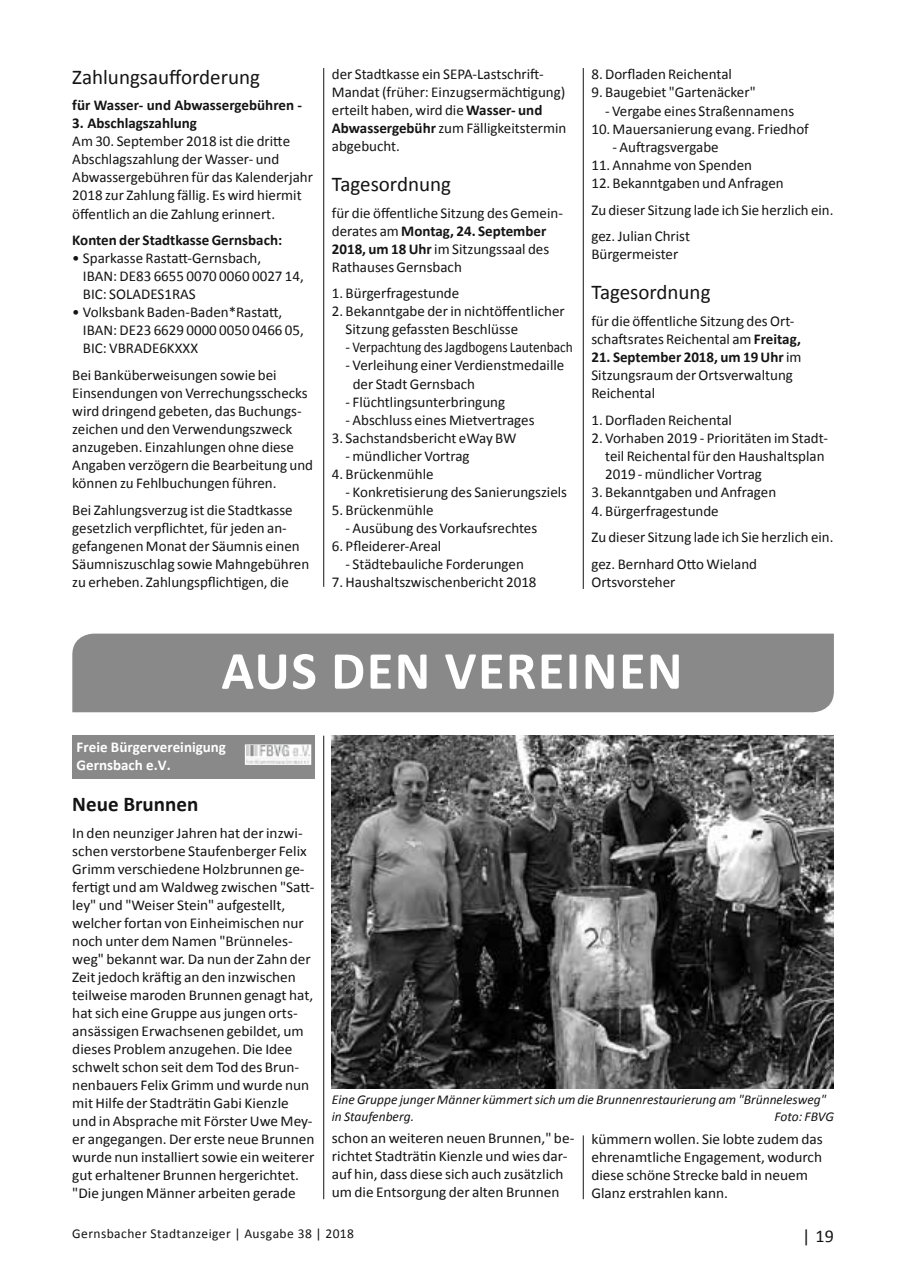
<style>
.page{position:relative;width:902px;height:1280px;background:#fff}
.page>*{position:absolute;margin:0;border:0;box-sizing:border-box;transform-origin:0 0}
.t1{font:700 54px "Calibri";letter-spacing:.03em;color:#fff}
.t2{font:21px "Calibri";color:#141415}
.t3{font:700 21px "Calibri";color:#141415}
.t4{font:18px "Calibri";color:#141415}
.t5{font:15px/18px "Calibri";color:#141415}
.t6{font:700 15px "Calibri";color:#141415}
.t7{font:700 15px/18px "Calibri";color:#fff}
.t8{font:italic 13.5px/16.5px "Calibri";color:#141415}
.t9{font:13.5px "Calibri";letter-spacing:.025em;color:#141415}
.s1{font-weight:700}
</style>
<div class="page">
<hr style="left:583px;top:68px;width:1px;height:521px;background:#141415">
<hr style="left:323px;top:68px;width:1px;height:519px;background:#141415">
<hr style="left:323px;top:736px;width:1px;height:463px;background:#141415">
<hr style="left:583px;top:1135px;width:1px;height:64px;background:#141415">
<div style="left:72px;top:634px;width:761px;height:78px;background:#898989"></div>
<div style="left:72px;top:735px;width:243px;height:43px;background:#898989"></div>
<svg style="left:245px;top:744px;width:66px;height:21px"></svg>
<img style="left:246px;top:746px;width:64px;height:17px">
<img style="left:332px;top:735px;width:501px;height:353px">
<h2 class="t2" style="left:72px;top:64px;width:189px">Zahlungsaufforderung</h2>
<p class="t6" style="left:72px;top:96px;width:231px">für Wasser- und Abwassergebühren -</p>
<p class="t6" style="left:72px;top:114px;width:126px">3. Abschlagszahlung</p>
<p class="t5" style="left:72px;top:132px;width:242px">Am 30. September 2018 ist die dritte Abschlagszahlung der Wasser- und Abwassergebühren für das Kalenderjahr 2018 zur Zahlung fällig. Es wird hiermit öffentlich an die Zahlung erinnert.</p>
<p class="t6" style="left:72px;top:230px;width:211px">Konten der Stadtkasse Gernsbach:</p>
<p class="t5" style="left:83px;top:249px;width:222px;text-indent:-11px">• Sparkasse Rastatt-Gernsbach,<br>IBAN: DE83 6655 0070 0060 0027 14,<br>BIC: SOLADES1RAS</p>
<p class="t5" style="left:83px;top:303px;width:222px;text-indent:-11px">• Volksbank Baden-Baden*Rastatt,<br>IBAN: DE23 6629 0000 0050 0466 05,<br>BIC: VBRADE6KXXX</p>
<p class="t5" style="left:72px;top:366px;width:242px">Bei Banküberweisungen sowie bei Einsendungen von Verrechungsschecks wird dringend gebeten, das Buchungs&shy;zeichen und den Verwendungszweck anzugeben. Einzahlungen ohne diese Angaben verzögern die Bearbeitung und können zu Fehlbuchungen führen.</p>
<p class="t5" style="left:72px;top:501px;width:238px">Bei Zahlungsverzug ist die Stadtkasse gesetzlich verpflichtet, für jeden an&shy;gefangenen Monat der Säumnis einen Säumniszuschlag sowie Mahngebühren zu erheben. Zahlungspflichtigen, die</p>
<p class="t5" style="left:332px;top:65px;width:236px">der Stadtkasse ein SEPA-Lastschrift-Mandat (früher: Einzugsermächtigung) erteilt haben, wird die <span class="s1">Wasser- und Abwassergebühr</span> zum Fälligkeitstermin abgebucht.</p>
<h2 class="t2" style="left:332px;top:171px;width:121px">Tagesordnung</h2>
<p class="t5" style="left:332px;top:204px;width:232px">für die öffentliche Sitzung des Gemein&shy;derates am <span class="s1">Montag, 24. September<br>2018, um 18 Uhr</span> im Sitzungssaal des<br>Rathauses Gernsbach</p>
<p class="t5" style="left:332px;top:284px;width:129px">1. Bürgerfragestunde</p>
<p class="t5" style="left:345px;top:302px;width:220px;text-indent:-14px">2. Bekanntgabe der in nichtöffentlicher<br>Sitzung gefassten Beschlüsse</p>
<p class="t5" style="left:345px;top:338px;width:229px">- Verpachtung des Jagdbogens Lautenbach</p>
<p class="t5" style="left:353px;top:357px;width:213px;text-indent:-7px">- Verleihung einer Verdienstmedaille der Stadt Gernsbach</p>
<p class="t5" style="left:345px;top:393px;width:161px">- Flüchtlingsunterbringung</p>
<p class="t5" style="left:345px;top:411px;width:190px">- Abschluss eines Mietvertrages</p>
<p class="t5" style="left:332px;top:429px;width:186px">3. Sachstandsbericht eWay BW</p>
<p class="t5" style="left:345px;top:447px;width:125px">- mündlicher Vortrag</p>
<p class="t5" style="left:332px;top:465px;width:103px">4. Brückenmühle</p>
<p class="t5" style="left:345px;top:483px;width:223px">- Konkretisierung des Sanierungsziels</p>
<p class="t5" style="left:332px;top:501px;width:103px">5. Brückenmühle</p>
<p class="t5" style="left:345px;top:519px;width:193px">- Ausübung des Vorkaufsrechtes</p>
<p class="t5" style="left:332px;top:537px;width:111px">6. Pfleiderer-Areal</p>
<p class="t5" style="left:345px;top:555px;width:180px">- Städtebauliche Forderungen</p>
<p class="t5" style="left:332px;top:573px;width:206px">7. Haushaltszwischenbericht 2018</p>
<p class="t5" style="left:591px;top:65px;width:142px">8. Dorfladen Reichental</p>
<p class="t5" style="left:591px;top:83px;width:166px">9. Baugebiet "Gartenäcker"</p>
<p class="t5" style="left:605px;top:102px;width:190px">- Vergabe eines Straßennamens</p>
<p class="t5" style="left:591px;top:120px;width:219px">10. Mauersanierung evang. Friedhof</p>
<p class="t5" style="left:612px;top:138px;width:107px">- Auftragsvergabe</p>
<p class="t5" style="left:591px;top:156px;width:162px">11. Annahme von Spenden</p>
<p class="t5" style="left:591px;top:170px;width:243px;line-height:26.5px">12. Bekanntgaben und Anfragen<br>Zu dieser Sitzung lade ich Sie herzlich ein. gez. Julian Christ</p>
<p class="t5" style="left:591px;top:245px;width:88px">Bürgermeister</p>
<h2 class="t2" style="left:591px;top:279px;width:121px">Tagesordnung</h2>
<p class="t5" style="left:591px;top:312px;width:211px">für die öffentliche Sitzung des Ort&shy;schaftsrates Reichental am <span class="s1">Freitag,</span></p>
<p class="t5" style="left:591px;top:348px;width:212px"><span class="s1">21. September 2018, um 19 Uhr</span> im<br>Sitzungsraum der Ortsverwaltung<br>Reichental</p>
<p class="t5" style="left:591px;top:411px;width:142px">1. Dorfladen Reichental</p>
<p class="t5" style="left:605px;top:429px;width:224px;text-indent:-14px">2. Vorhaben 2019 - Prioritäten im Stadt&shy;teil Reichental für den Haushaltsplan<br>2019 - mündlicher Vortrag</p>
<p class="t5" style="left:591px;top:483px;width:186px">3. Bekanntgaben und Anfragen</p>
<p class="t5" style="left:591px;top:497px;width:243px;line-height:26.5px">4. Bürgerfragestunde<br>Zu dieser Sitzung lade ich Sie herzlich ein. gez. Bernhard Otto Wieland</p>
<p class="t5" style="left:591px;top:573px;width:85px">Ortsvorsteher</p>
<h1 class="t1" style="left:221px;top:636px;width:462px">AUS DEN VEREINEN</h1>
<p class="t7" style="left:77px;top:738px;width:151px">Freie Bürgervereinigung<br>Gernsbach e.V.</p>
<h2 class="t3" style="left:72px;top:791px;width:127px">Neue Brunnen</h2>
<p class="t5" style="left:72px;top:824px;width:244px">In den neunziger Jahren hat der inzwi&shy;schen verstorbene Staufenberger Felix Grimm verschiedene Holzbrunnen ge&shy;fertigt und am Waldweg zwischen "Satt&shy;ley" und "Weiser Stein" aufgestellt, welcher fortan von Einheimischen nur noch unter dem Namen "Brünneles&shy;weg" bekannt war. Da nun der Zahn der Zeit jedoch kräftig an den inzwischen teilweise maroden Brunnen genagt hat, hat sich eine Gruppe aus jungen orts&shy;ansässigen Erwachsenen gebildet, um dieses Problem anzugehen. Die Idee schwelt schon seit dem Tod des Brun&shy;nenbauers Felix Grimm und wurde nun mit Hilfe der Stadträtin Gabi Kienzle und in Absprache mit Förster Uwe Mey&shy;er angegangen. Der erste neue Brunnen wurde nun installiert sowie ein weiterer gut erhaltener Brunnen hergerichtet. "Die jungen Männer arbeiten gerade</p>
<p class="t8" style="left:332px;top:1091px;width:496px">Eine Gruppe junger Männer kümmert sich um die Brunnenrestaurierung am "Brünnelesweg" in Staufenberg.</p>
<p class="t8" style="left:774px;top:1107px;width:61px">Foto: FBVG</p>
<p class="t5" style="left:332px;top:1129px;width:244px">schon an weiteren neuen Brunnen," be&shy;richtet Stadträtin Kienzle und wies dar&shy;auf hin, dass diese sich auch zusätzlich um die Entsorgung der alten Brunnen</p>
<p class="t5" style="left:591px;top:1130px;width:233px">kümmern wollen. Sie lobte zudem das ehrenamtliche Engagement, wodurch diese schöne Strecke bald in neuem<br>Glanz erstrahlen kann.</p>
<p class="t9" style="left:72px;top:1225px;width:283px">Gernsbacher Stadtanzeiger | Ausgabe 38 | 2018</p>
<p class="t4" style="left:802px;top:1224px;width:33px">| 19</p>
</div>
